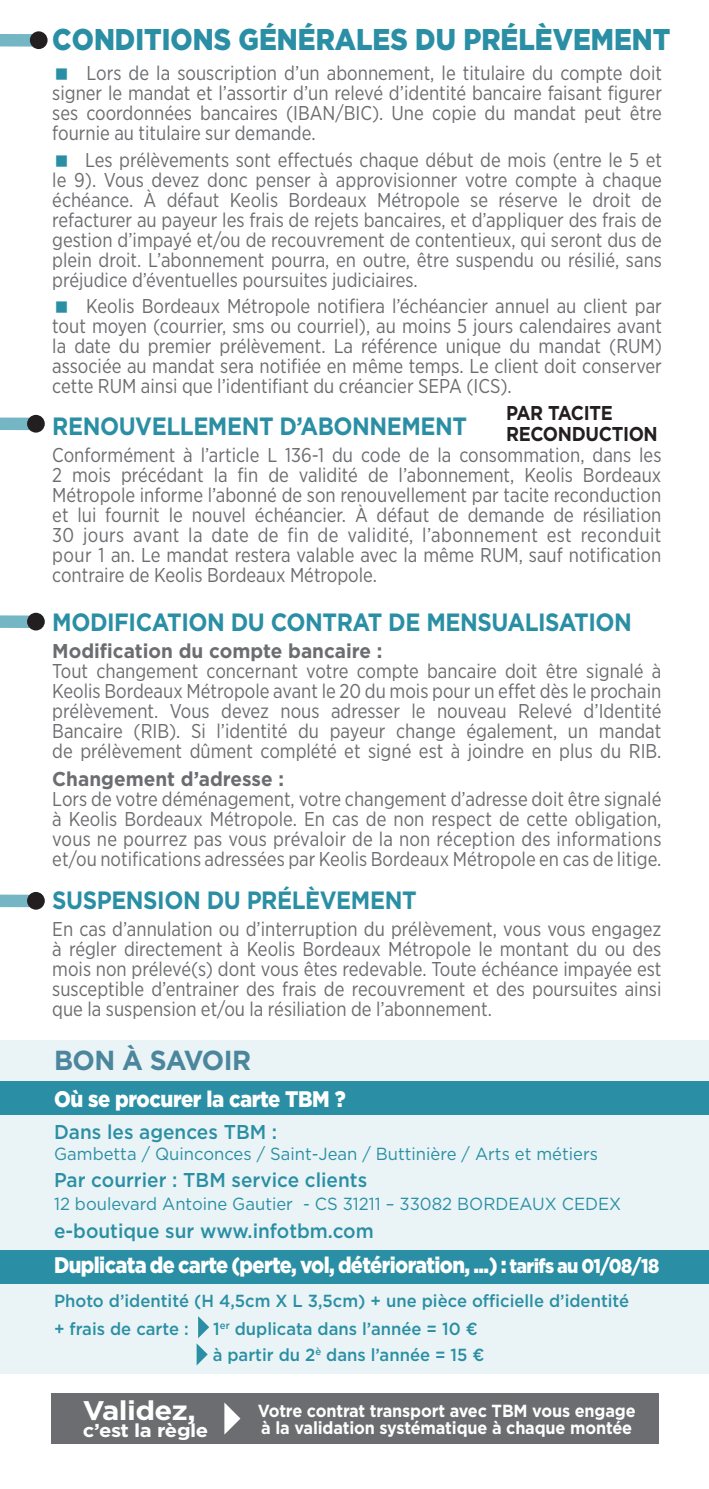
<style>
.page{position:relative;width:709px;height:1489px;background:#fff}
.page>*{position:absolute;margin:0;border:0;box-sizing:border-box;transform-origin:0 0}
.t1{font:900 30px "Gotham";color:#2a8fa4;scale:.89 1}
.t2{font:700 27.5px "Gotham";letter-spacing:-.02em;color:#4b869d;scale:.96 1}
.t3{font:700 27px "Gotham";letter-spacing:-.02em;color:#fff;scale:1.08 1}
.t4{font:700 25px "Gotham";letter-spacing:-.02em;color:#2a8fa4;scale:.9 1}
.t5{font:900 22.5px "Gotham";letter-spacing:-.03em;color:#fff;scale:.89 1}
.t6{font:900 22.5px "Gotham";letter-spacing:-.03em;color:#fff;scale:.9 1}
.t7{font:20px/20px "Gotham Narrow";color:#6c6d70;text-align:justify;scale:.95 1}
.t8{font:500 20px "Gotham";color:#2a8fa4;scale:.95 1}
.t9{font:700 20px "Gotham";color:#6c6d70;scale:.95 1}
.t10{font:700 20px/20px "Gotham";letter-spacing:-.02em;color:#231f20;scale:.9 1}
.t11{font:700 18.75px "Gotham";letter-spacing:-.02em;color:#fff;scale:1.08 1}
.t12{font:500 17.5px/28px "Gotham";color:#2a8fa4;scale:.95 1}
.t13{font:17.5px "Gotham";color:#2a8fa4;scale:.95 1}
.t14{font:700 17.5px/17.5px "Gotham";letter-spacing:-.01em;color:#fff;scale:.93 1}
.s1{font-size:20px}
</style>
<div class="page">
<svg style="left:0;top:1040px;width:709px;height:333px;background:#c2dfe5"></svg>
<svg style="left:197px;top:1315px;width:12px;height:50px"></svg>
<div style="left:0;top:34px;width:45px;height:13px;background:#75b6c4"></div>
<div style="left:0;top:417px;width:42px;height:13px;background:#75b6c4"></div>
<div style="left:0;top:615px;width:42px;height:13px;background:#75b6c4"></div>
<div style="left:0;top:894px;width:42px;height:13px;background:#75b6c4"></div>
<div style="left:30px;top:31px;width:18px;height:18px;background:#231f20;border-radius:50%"></div>
<div style="left:27px;top:415px;width:18px;height:17px;background:#231f20;border-radius:50%"></div>
<div style="left:27px;top:612px;width:18px;height:18px;background:#231f20;border-radius:50%"></div>
<div style="left:27px;top:891px;width:18px;height:18px;background:#231f20;border-radius:50%"></div>
<div style="left:51px;top:1392px;width:608px;height:51px;background:#6c6d70"></div>
<svg style="left:224px;top:1402px;width:16px;height:32px"></svg>
<h1 class="t1" style="left:52px;top:19px;width:696px">CONDITIONS GÉNÉRALES DU PRÉLÈVEMENT</h1>
<p class="t7" style="left:52px;top:62px;width:643px;text-indent:34px">Lors de la souscription d’un abonnement, le titulaire du compte doit signer le mandat et l’assortir d’un relevé d’identité bancaire faisant figurer ses coordonnées bancaires (IBAN/BIC). Une copie du mandat peut être fournie au titulaire sur demande.</p>
<p class="t7" style="left:52px;top:149px;width:643px;text-indent:33px">Les prélèvements sont effectués chaque début de mois (entre le 5 et le 9). Vous devez donc penser à approvisionner votre compte à chaque échéance. À défaut Keolis Bordeaux Métropole se réserve le droit de refacturer au payeur les frais de rejets bancaires, et d’appliquer des frais de gestion d’impayé et/ou de recouvrement de contentieux, qui seront dus de plein droit. L’abonnement pourra, en outre, être suspendu ou résilié, sans préjudice d’éventuelles poursuites judiciaires.</p>
<p class="t7" style="left:52px;top:296px;width:643px;text-indent:34px">Keolis Bordeaux Métropole notifiera l’échéancier annuel au client par tout moyen (courrier, sms ou courriel), au moins 5 jours calendaires avant la date du premier prélèvement. La référence unique du mandat (RUM) associée au mandat sera notifiée en même temps. Le client doit conserver cette RUM ainsi que l’identifiant du créancier SEPA (ICS).</p>
<p class="t4" style="left:52px;top:409px;width:462px">RENOUVELLEMENT D’ABONNEMENT</p>
<p class="t10" style="left:506px;top:403px;width:170px">PAR TACITE<br>RECONDUCTION</p>
<p class="t7" style="left:52px;top:445px;width:642px">Conformément à l’article L 136-1 du code de la consommation, dans les 2 mois précédant la fin de validité de l’abonnement, Keolis Bordeaux Métropole informe l’abonné de son renouvellement par tacite reconduction et lui fournit le nouvel échéancier. À défaut de demande de résiliation 30 jours avant la date de fin de validité, l’abonnement est reconduit pour 1 an. Le mandat restera valable avec la même RUM, sauf notification contraire de Keolis Bordeaux Métropole.</p>
<p class="t4" style="left:52px;top:605px;width:645px">MODIFICATION DU CONTRAT DE MENSUALISATION</p>
<p class="t9" style="left:52px;top:637px;width:349px">Modification du compte bancaire :</p>
<p class="t7" style="left:52px;top:660px;width:642px">Tout changement concernant votre compte bancaire doit être signalé à Keolis Bordeaux Métropole avant le 20 du mois pour un effet dès le prochain prélèvement. Vous devez nous adresser le nouveau Relevé d’Identité Bancaire (RIB). Si l’identité du payeur change également, un mandat de prélèvement dûment complété et signé est à joindre en plus du RIB.</p>
<p class="t9" style="left:52px;top:765px;width:245px">Changement d’adresse :</p>
<p class="t7" style="left:52px;top:788px;width:642px">Lors de votre déménagement, votre changement d’adresse doit être signalé à Keolis Bordeaux Métropole. En cas de non respect de cette obligation, vous ne pourrez pas vous prévaloir de la non réception des informations et/ou notifications adressées par Keolis Bordeaux Métropole en cas de litige.</p>
<p class="t4" style="left:52px;top:883px;width:406px">SUSPENSION DU PRÉLÈVEMENT</p>
<p class="t7" style="left:52px;top:918px;width:642px">En cas d’annulation ou d’interruption du prélèvement, vous vous engagez à régler directement à Keolis Bordeaux Métropole le montant du ou des mois non prélevé(s) dont vous êtes redevable. Toute échéance impayée est susceptible d’entrainer des frais de recouvrement et des poursuites ainsi que la suspension et/ou la résiliation de l’abonnement.</p>
<h2 class="t2" style="left:54px;top:1042px;width:207px">BON À SAVOIR</h2>
<p class="t6" style="left:54px;top:1083px;width:325px">Où se procurer la carte TBM ?</p>
<p class="t8" style="left:54px;top:1118px;width:236px">Dans les agences TBM :</p>
<p class="t13" style="left:54px;top:1142px;width:574px">Gambetta / Quinconces / Saint-Jean / Buttinière / Arts et métiers</p>
<p class="t8" style="left:54px;top:1166px;width:331px">Par courrier : TBM service clients</p>
<p class="t13" style="left:54px;top:1192px;width:598px">12 boulevard Antoine Gautier - CS 31211 – 33082 BORDEAUX CEDEX</p>
<p class="t8" style="left:54px;top:1217px;width:338px">e-boutique sur www.infotbm.com</p>
<p class="t5" style="left:54px;top:1249px;width:681px">Duplicata de carte (perte, vol, détérioration, ...) : <span class="s1">tarifs au 01/08/18</span></p>
<p class="t12" style="left:54px;top:1286px;width:607px">Photo d’identité (H 4,5cm X L 3,5cm) + une pièce officielle d’identité + frais de carte :</p>
<p class="t12" style="left:213px;top:1315px;width:288px;line-height:25.5px">1<sup>er</sup> duplicata dans l’année = 10 € à partir du 2<sup>è</sup> dans l’année = 15 €</p>
<h3 class="t3" style="left:83px;top:1392px;width:106px">Validez,</h3>
<p class="t11" style="left:83px;top:1418px;width:118px">c’est la règle</p>
<p class="t14" style="left:258px;top:1401px;width:408px">Votre contrat transport avec TBM vous engage à la validation systématique à chaque montée</p>
</div>
